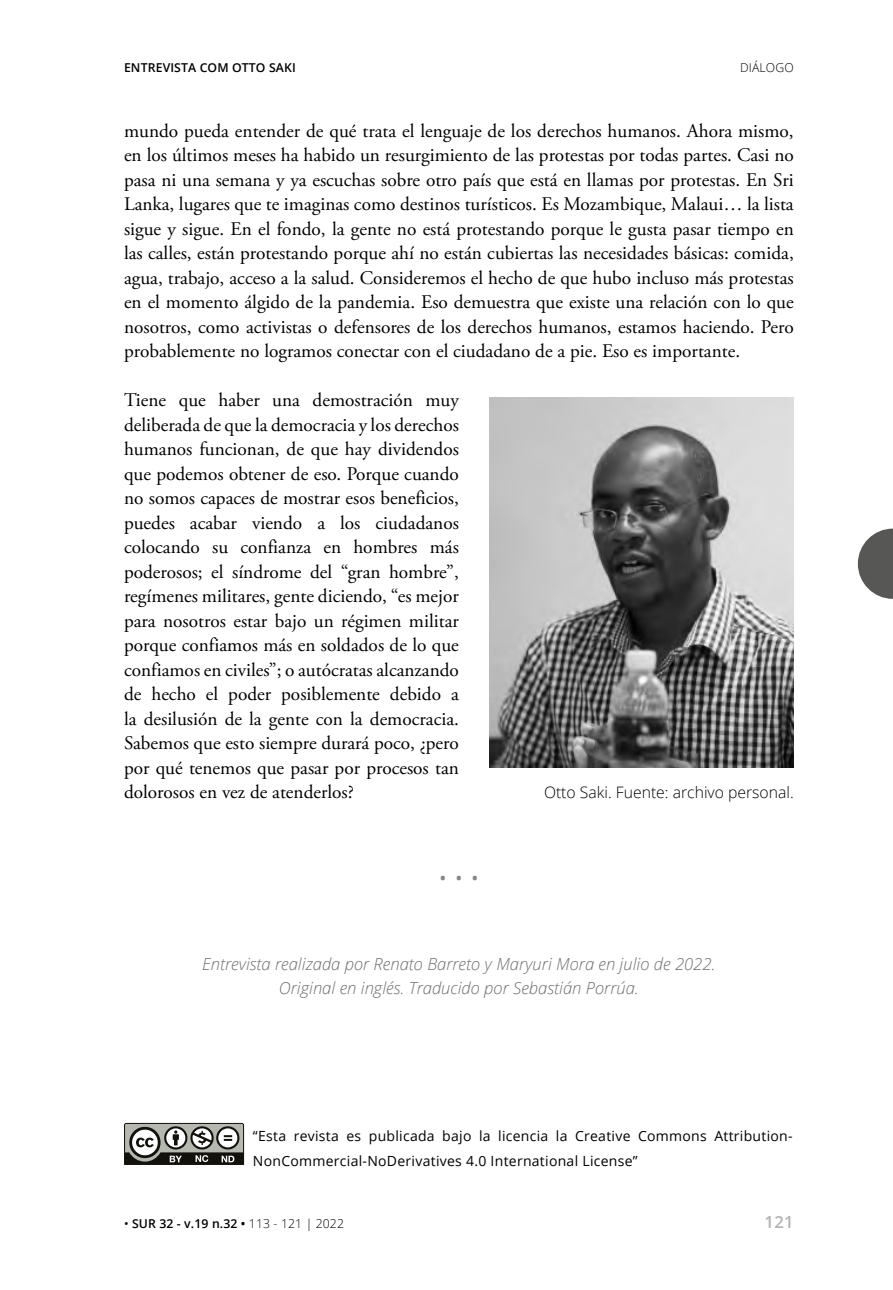
<style>
.page{position:relative;width:893px;height:1290px;background:#fff}
.page>*{position:absolute;margin:0;border:0;box-sizing:border-box;transform-origin:0 0}
.t1{font:19.25px/24.5px "Adobe Garamond Pro";color:#000;text-align:justify}
.t2{font:italic 300 16.62px/24.5px "Open Sans";color:#706f6f;text-align:center}
.t3{font:600 16.62px "Open Sans";color:#878787}
.t4{font:600 16.62px "Open Sans";color:#b3b2b2}
.t5{font:300 15.75px "Open Sans";color:#000}
.t6{font:14px/24.5px "Open Sans";letter-spacing:.02em;color:#000}
.t7{font:600 12.25px "Open Sans";letter-spacing:.01em;color:#000}
.t8{font:300 12.25px "Open Sans";letter-spacing:.01em;color:#000}
.s1{font-weight:400}
.s2{font-weight:300}
</style>
<div class="page">
<svg style="left:124px;top:1123px;width:120px;height:42px"></svg>
<img style="left:489px;top:397px;width:305px;height:370px">
<svg style="left:858px;top:529px;width:35px;height:70px"></svg>
<p class="t7" style="left:124px;top:59px;width:173px">ENTREVISTA COM OTTO SAKI</p>
<p class="t8" style="left:740px;top:59px;width:55px">DIÁLOGO</p>
<p class="t1" style="left:124px;top:119px;width:671px">mundo pueda entender de qué trata el lenguaje de los derechos humanos. Ahora mismo, en los últimos meses ha habido un resurgimiento de las protestas por todas partes. Casi no pasa ni una semana y ya escuchas sobre otro país que está en llamas por protestas. En Sri Lanka, lugares que te imaginas como destinos turísticos. Es Mozambique, Malaui… la lista sigue y sigue. En el fondo, la gente no está protestando porque le gusta pasar tiempo en las calles, están protestando porque ahí no están cubiertas las necesidades básicas: comida, agua, trabajo, acceso a la salud. Consideremos el hecho de que hubo incluso más protestas en el momento álgido de la pandemia. Eso demuestra que existe una relación con lo que nosotros, como activistas o defensores de los derechos humanos, estamos haciendo. Pero probablemente no logramos conectar con el ciudadano de a pie. Eso es importante.</p>
<p class="t1" style="left:124px;top:388px;width:336px">Tiene que haber una demostración muy deliberada de que la democracia y los derechos humanos funcionan, de que hay dividendos que podemos obtener de eso. Porque cuando no somos capaces de mostrar esos beneficios, puedes acabar viendo a los ciudadanos colocando su confianza en hombres más poderosos; el síndrome del “gran hombre”, regímenes militares, gente diciendo, “es mejor para nosotros estar bajo un régimen militar porque confiamos más en soldados de lo que confiamos en civiles”; o autócratas alcanzando de hecho el poder posiblemente debido a la desilusión de la gente con la democracia.<br>Sabemos que esto siempre durará poco, ¿pero por qué tenemos que pasar por procesos tan dolorosos en vez de atenderlos?</p>
<p class="t5" style="left:544px;top:781px;width:251px">Otto Saki. Fuente: archivo personal.</p>
<p class="t3" style="left:440px;top:867px;width:40px">• • •</p>
<p class="t2" style="left:202px;top:951px;width:515px">Entrevista realizada por Renato Barreto y Maryuri Mora en julio de 2022.<br>Original en inglés. Traducido por Sebastián Porrúa.</p>
<p class="t6" style="left:253px;top:1123px;width:541px">“Esta revista es publicada bajo la licencia la Creative Commons Attribution-<br>NonCommercial-NoDerivatives 4.0 International License”</p>
<p class="t7" style="left:124px;top:1215px;width:222px"><span class="s1">•</span> SUR 32 - v.19 n.32 • <span class="s2">113 - 121 | 2022</span></p>
<p class="t4" style="left:765px;top:1210px;width:31px">121</p>
</div>
